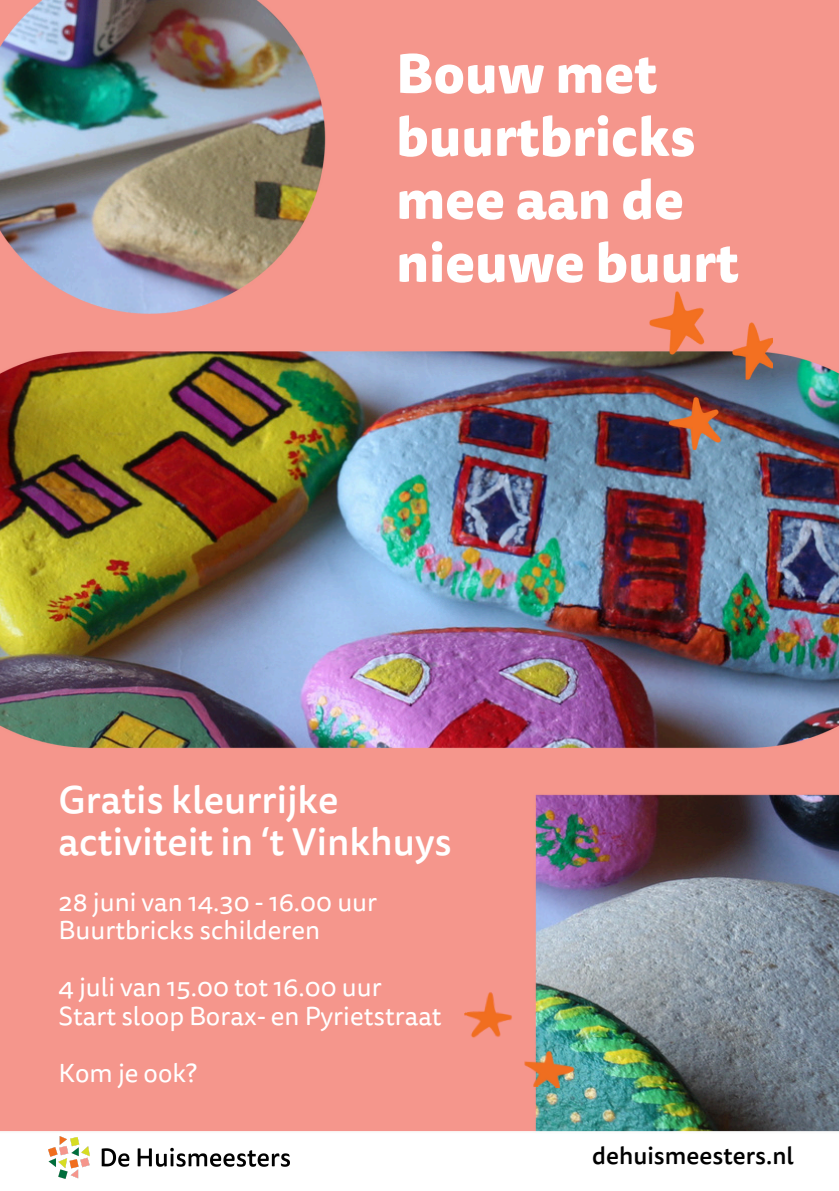
<style>
.page{position:relative;width:839px;height:1191px;background:#fff}
.page>*{position:absolute;margin:0;border:0;box-sizing:border-box;transform-origin:0 0}
.t1{font:800 53.6px/63px "Tisa Sans Pro";color:#fff}
.t2{font:500 38px/42px "Tisa Sans Pro";color:#fff}
.t3{font:26px "Tisa Sans Pro";color:#fff}
.t4{font:500 24px "Tisa Sans Pro";color:#000}
</style>
<div class="page">
<img style="left:0;top:0;width:838px;height:1166px">
<img style="left:49px;top:1137px;width:240px;height:42px">
<img style="left:461px;top:974px;width:143px;height:116px">
<img style="left:648px;top:292px;width:124px;height:157px">
<p class="t1" style="left:396px;top:42px;width:344px">Bouw met buurtbricks mee aan de nieuwe buurt</p>
<p class="t2" style="left:59px;top:780px;width:394px">Gratis kleurrij ke activiteit in ‘t Vinkhuys</p>
<h1 class="t3" style="left:59px;top:884px;width:320px">28 juni van 14.30 - 16.00 uur</h1>
<p class="t3" style="left:59px;top:913px;width:263px">Buurtbricks schilderen</p>
<h2 class="t3" style="left:59px;top:970px;width:324px">4 juli van 15.00 tot 16.00 uur</h2>
<p class="t3" style="left:59px;top:998px;width:384px">Start sloop Borax- en Pyrietstraat</p>
<p class="t3" style="left:59px;top:1055px;width:140px">Kom je ook?</p>
<h3 class="t4" style="left:592px;top:1138px;width:203px">dehuismeesters.nl</h3>
</div>
